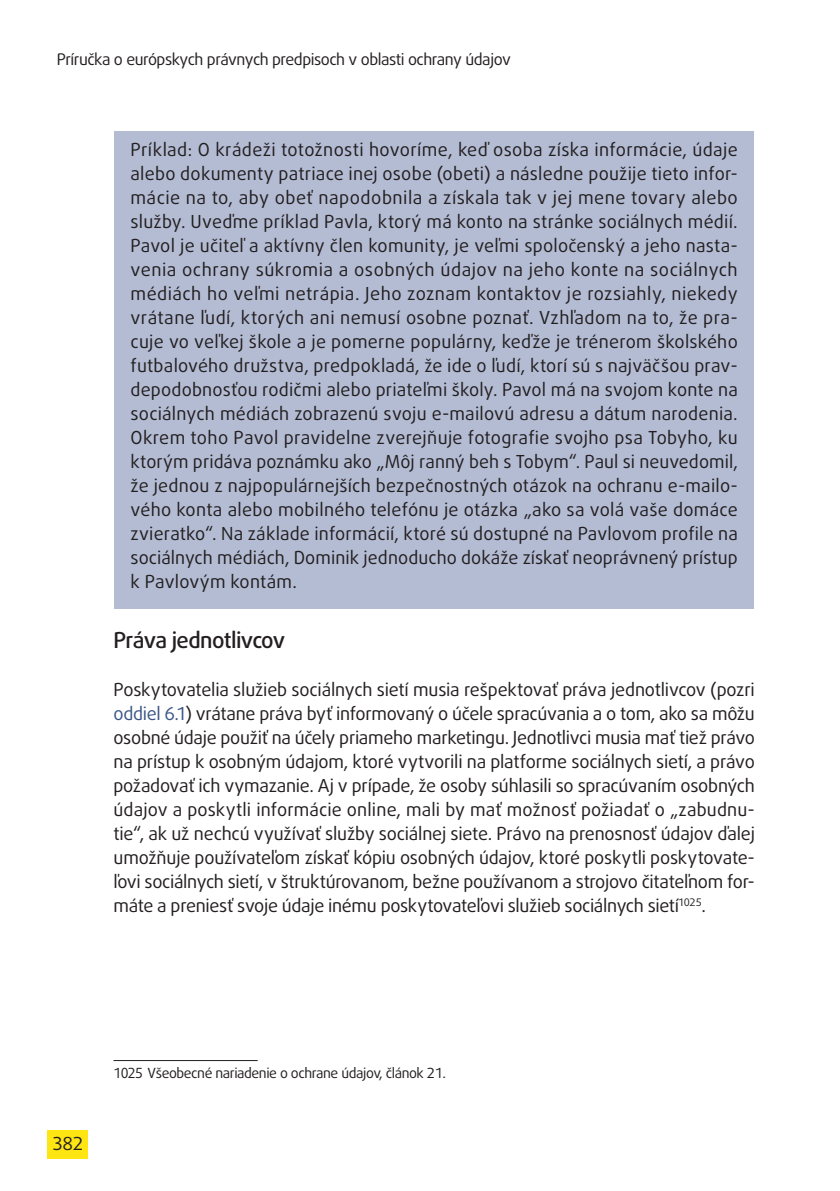
<style>
.page{position:relative;width:840px;height:1191px;background:#fff}
.page>*{position:absolute;margin:0;border:0;box-sizing:border-box;transform-origin:0 0}
.t1{font:500 22px "Daxline Pro";letter-spacing:-.03em;color:#231f20}
.box_two{font:18px/24px "Daxline Pro";letter-spacing:.005em;color:#231f20;text-align:justify}
.body{font:18px/24px "Daxline Pro";letter-spacing:-.02em;color:#231f20;text-align:justify}
.t2{font:16px "Daxline Pro";letter-spacing:-.03em;color:#231f20}
.footnote{font:14px "Daxline Pro";letter-spacing:-.03em;color:#231f20;scale:.95 1}
.s1{color:#3a5686}
</style>
<div class="page">
<div style="left:48px;top:1130px;width:40px;height:29px;background:#ffe512"></div>
<div style="left:114px;top:131px;width:639px;height:478px;background:#b4bcd4"></div>
<hr style="left:113px;top:1060px;width:144px;height:1px;background:#231f20">
<p class="t2" style="left:57px;top:49px;width:455px">Príručka o európskych právnych predpisoch v oblasti ochrany údajov</p>
<p class="box_two" style="left:130px;top:138px;width:608px">Príklad: O krádeži totožnosti hovoríme, keď osoba získa informácie, údaje alebo dokumenty patriace inej osobe (obeti) a následne použije tieto infor&shy;mácie na to, aby obeť napodobnila a získala tak v jej mene tovary alebo služby. Uveďme príklad Pavla, ktorý má konto na stránke sociálnych médií.<br>Pavol je učiteľ a aktívny člen komunity, je veľmi spoločenský a jeho nasta&shy;venia ochrany súkromia a osobných údajov na jeho konte na sociálnych médiách ho veľmi netrápia. Jeho zoznam kontaktov je rozsiahly, niekedy vrátane ľudí, ktorých ani nemusí osobne poznať. Vzhľadom na to, že pra&shy;cuje vo veľkej škole a je pomerne populárny, keďže je trénerom školského futbalového družstva, predpokladá, že ide o ľudí, ktorí sú s najväčšou prav&shy;depodobnosťou rodičmi alebo priateľmi školy. Pavol má na svojom konte na sociálnych médiách zobrazenú svoju e-mailovú adresu a dátum narodenia.<br>Okrem toho Pavol pravidelne zverejňuje fotografie svojho psa Tobyho, ku ktorým pridáva poznámku ako „Môj ranný beh s Tobym“. Paul si neuvedomil, že jednou z najpopulárnejších bezpečnostných otázok na ochranu e-mailo&shy;vého konta alebo mobilného telefónu je otázka „ako sa volá vaše domáce zvieratko“. Na základe informácií, ktoré sú dostupné na Pavlovom profile na sociálnych médiách, Dominik jednoducho dokáže získať neoprávnený prístup k Pavlovým kontám.</p>
<p class="t1" style="left:113px;top:626px;width:173px">Práva jednotlivcov</p>
<p class="body" style="left:113px;top:678px;width:642px">Poskytovatelia služieb sociálnych sietí musia rešpektovať práva jednotlivcov (pozri <span class="s1">oddiel 6.1</span>) vrátane práva byť informovaný o účele spracúvania a o tom, ako sa môžu osobné údaje použiť na účely priameho marketingu. Jednotlivci musia mať tiež právo na prístup k osobným údajom, ktoré vytvorili na platforme sociálnych sietí, a právo požadovať ich vymazanie. Aj v prípade, že osoby súhlasili so spracúvaním osobných údajov a poskytli informácie online, mali by mať možnosť požiadať o „zabudnu&shy;tie“, ak už nechcú využívať služby sociálnej siete. Právo na prenosnosť údajov ďalej umožňuje používateľom získať kópiu osobných údajov, ktoré poskytli poskytovate&shy;ľovi sociálnych sietí, v štruktúrovanom, bežne používanom a strojovo čitateľnom for&shy;máte a preniesť svoje údaje inému poskytovateľovi služieb sociálnych sietí<sup>1025</sup>.</p>
<p class="box_two" style="left:53px;top:1131px;width:32px">382</p>
<p class="footnote" style="left:113px;top:1063px;width:351px">1025 Všeobecné nariadenie o ochrane údajov, článok 21.</p>
</div>
